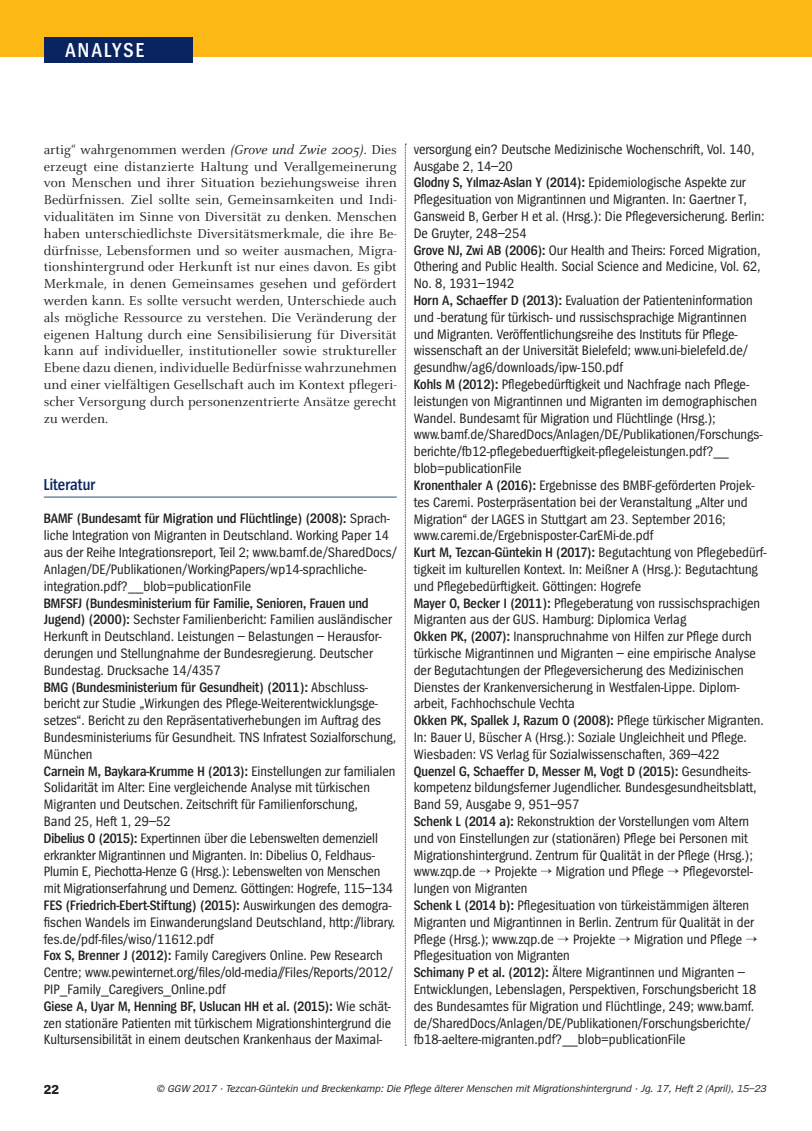
<style>
.page{position:relative;width:812px;height:1131px;background:#fff}
.page>*{position:absolute;margin:0;border:0;box-sizing:border-box;transform-origin:0 0}
.t1{font:600 21px "Spiegel Cd";letter-spacing:.1em;color:#fff}
.t2{font:600 16.5px "Spiegel Cd";color:#09245e}
.t3{font:14.25px/16.8px "Spiegel Cd";color:#231f20}
.t4{font:14.25px/16.8px "Celeste";color:#231f20;text-align:justify}
.t5{font:700 13.5px "Spiegel";color:#231f20}
.t6{font:italic 10.5px "Spiegel";color:#231f20}
.s1{font-style:italic}
.s2{font-weight:600}
</style>
<div class="page">
<div style="left:0;top:0;width:809px;height:57px;background:#fcb814"></div>
<hr style="left:809px;top:0;width:3px;height:57px;background:#fcb814">
<div style="left:44px;top:37px;width:149px;height:26px;background:#09245e"></div>
<svg style="left:405px;top:144px;width:1px;height:901px"></svg>
<hr style="left:44px;top:496px;width:353px;height:2px;background:#457098">
<h1 class="t1" style="left:65px;top:40px;width:81px">ANALYSE</h1>
<p class="t4" style="left:44px;top:141px;width:354px">artig“ wahrgenommen werden <span class="s1">(Grove und Zwie 2005)</span>. Dies erzeugt eine distanzierte Haltung und Verallgemeinerung von Menschen und ihrer Situation beziehungsweise ihren Bedürfnissen. Ziel sollte sein, Gemeinsamkeiten und Indi&shy;vidualitäten im Sinne von Diversität zu denken. Menschen haben unterschiedlichste Diversitätsmerkmale, die ihre Be&shy;dürfnisse, Lebensformen und so weiter ausmachen, Migra&shy;tionshintergrund oder Herkunft ist nur eines davon. Es gibt Merkmale, in denen Gemeinsames gesehen und gefördert werden kann. Es sollte versucht werden, Unterschiede auch als mögliche Ressource zu verstehen. Die Veränderung der eigenen Haltung durch eine Sensibilisierung für Diversität kann auf individueller, institutioneller sowie struktureller Ebene dazu dienen, individuelle Bedürfnisse wahrzunehmen und einer vielfältigen Gesellschaft auch im Kontext pflegeri&shy;scher Versorgung durch personenzentrierte Ansätze gerecht zu werden.</p>
<p class="t2" style="left:44px;top:476px;width:53px">Literatur</p>
<p class="t3" style="left:44px;top:511px;width:354px"><span class="s2">BAMF (Bundesamt für Migration und Flüchtlinge) (2008):</span> Sprach&shy;liche Integration von Migranten in Deutschland. Working Paper 14 aus der Reihe Integrationsreport, Teil 2; www.bamf.de/SharedDocs/ Anlagen/DE/Publikationen/WorkingPapers/wp14-sprachliche&shy;integration.pdf?__blob=publicationFile</p>
<p class="t3" style="left:44px;top:595px;width:354px"><span class="s2">BMFSFJ (Bundesministerium für Familie, Senioren, Frauen und Jugend) (2000):</span> Sechster Familienbericht: Familien ausländischer Herkunft in Deutschland. Leistungen – Belastungen – Herausfor&shy;derungen und Stellungnahme der Bundesregierung. Deutscher Bundestag. Drucksache 14/4357<br><span class="s2">BMG (Bundesministerium für Gesundheit) (2011):</span> Abschluss&shy;bericht zur Studie „Wirkungen des Pflege-Weiterentwicklungsge&shy;setzes“. Bericht zu den Repräsentativerhebungen im Auftrag des Bundesministeriums für Gesundheit. TNS Infratest Sozialforschung, München<br><span class="s2">Carnein M, Baykara-Krumme H (2013):</span> Einstellungen zur familialen Solidarität im Alter: Eine vergleichende Analyse mit türkischen Migranten und Deutschen. Zeitschrift für Familienforschung,<br>Band 25, Heft 1, 29–52<br><span class="s2">Dibelius O (2015):</span> Expertinnen über die Lebenswelten demenziell erkrankter Migrantinnen und Migranten. In: Dibelius O, Feldhaus-Plumin E, Piechotta-Henze G (Hrsg.): Lebenswelten von Menschen mit Migrationserfahrung und Demenz. Göttingen: Hogrefe, 115–134<br><span class="s2">FES (Friedrich-Ebert-Stiftung) (2015):</span> Auswirkungen des demogra&shy;fischen Wandels im Einwanderungsland Deutschland, http://library. fes.de/pdf-files/wiso/11612.pdf<br><span class="s2">Fox S, Brenner J (2012):</span> Family Caregivers Online. Pew Research Centre; www.pewinternet.org/files/old-media//Files/Reports/2012/ PIP_Family_Caregivers_Online.pdf<br><span class="s2">Giese A, Uyar M, Henning BF, Uslucan HH et al. (2015):</span> Wie schät&shy;zen stationäre Patienten mit türkischem Migrationshintergrund die Kultursensibilität in einem deutschen Krankenhaus der Maximal-</p>
<p class="t3" style="left:414px;top:141px;width:354px">versorgung ein? Deutsche Medizinische Wochenschrift, Vol. 140, Ausgabe 2, 14–20<br><span class="s2">Glodny S, Yılmaz-Aslan Y (2014):</span> Epidemiologische Aspekte zur Pflegesituation von Migrantinnen und Migranten. In: Gaertner T, Gansweid B, Gerber H et al. (Hrsg.): Die Pflegeversicherung. Berlin:<br>De Gruyter, 248–254<br><span class="s2">Grove NJ, Zwi AB (2006):</span> Our Health and Theirs: Forced Migration, Othering and Public Health. Social Science and Medicine, Vol. 62, No. 8, 1931–1942<br><span class="s2">Horn A, Schaeffer D (2013):</span> Evaluation der Patienteninformation und -beratung für türkisch- und russischsprachige Migrantinnen und Migranten. Veröffentlichungsreihe des Instituts für Pflege&shy;wissenschaft an der Universität Bielefeld; www.uni-bielefeld.de/ gesundhw/ag6/downloads/ipw-150.pdf<br><span class="s2">Kohls M (2012):</span> Pflegebedürftigkeit und Nachfrage nach Pflege&shy;leistungen von Migrantinnen und Migranten im demographischen Wandel. Bundesamt für Migration und Flüchtlinge (Hrsg.); www.bamf.de/SharedDocs/Anlagen/DE/Publikationen/Forschungs&shy;berichte/fb12-pflegebeduerftigkeit-pflegeleistungen.pdf?__ blob=publicationFile<br><span class="s2">Kronenthaler A (2016):</span> Ergebnisse des BMBF-geförderten Projek&shy;tes Caremi. Posterpräsentation bei der Veranstaltung „Alter und Migration“ der LAGES in Stuttgart am 23. September 2016; www.caremi.de/Ergebnisposter-CarEMi-de.pdf<br><span class="s2">Kurt M, Tezcan-Güntekin H (2017):</span> Begutachtung von Pflegebedürf&shy;tigkeit im kulturellen Kontext. In: Meißner A (Hrsg.): Begutachtung und Pflegebedürftigkeit. Göttingen: Hogrefe<br><span class="s2">Mayer O, Becker I (2011):</span> Pflegeberatung von russischsprachigen Migranten aus der GUS. Hamburg: Diplomica Verlag<br><span class="s2">Okken PK, (2007):</span> Inanspruchnahme von Hilfen zur Pflege durch türkische Migrantinnen und Migranten – eine empirische Analyse der Begutachtungen der Pflegeversicherung des Medizinischen Dienstes der Krankenversicherung in Westfalen-Lippe. Diplom&shy;arbeit, Fachhochschule Vechta<br><span class="s2">Okken PK, Spallek J, Razum O (2008):</span> Pflege türkischer Migranten.<br>In: Bauer U, Büscher A (Hrsg.): Soziale Ungleichheit und Pflege.<br>Wiesbaden: VS Verlag für Sozialwissenschaften, 369–422<br><span class="s2">Quenzel G, Schaeffer D, Messer M, Vogt D (2015):</span> Gesundheits&shy;kompetenz bildungsferner Jugendlicher. Bundesgesundheitsblatt, Band 59, Ausgabe 9, 951–957<br><span class="s2">Schenk L (2014 a):</span> Rekonstruktion der Vorstellungen vom Altern und von Einstellungen zur (stationären) Pflege bei Personen mit Migrationshintergrund. Zentrum für Qualität in der Pflege (Hrsg.); www.zqp.de → Projekte → Migration und Pflege → Pflegevorstel&shy;lungen von Migranten<br><span class="s2">Schenk L (2014 b):</span> Pflegesituation von türkeistämmigen älteren Migranten und Migrantinnen in Berlin. Zentrum für Qualität in der Pflege (Hrsg.); www.zqp.de → Projekte → Migration und Pflege → Pflegesituation von Migranten<br><span class="s2">Schimany P et al. (2012):</span> Ältere Migrantinnen und Migranten – Entwicklungen, Lebenslagen, Perspektiven, Forschungsbericht 18 des Bundesamtes für Migration und Flüchtlinge, 249; www.bamf. de/SharedDocs/Anlagen/DE/Publikationen/Forschungsberichte/ fb18-aeltere-migranten.pdf?__blob=publicationFile</p>
<p class="t5" style="left:44px;top:1083px;width:17px">22</p>
<p class="t6" style="left:157px;top:1083px;width:611px">© GGW 2017 · Tezcan-Güntekin und Breckenkamp: Die Pflege älterer Menschen mit Migrationshintergrund · Jg. 17, Heft 2 (April), 15–23</p>
</div>
